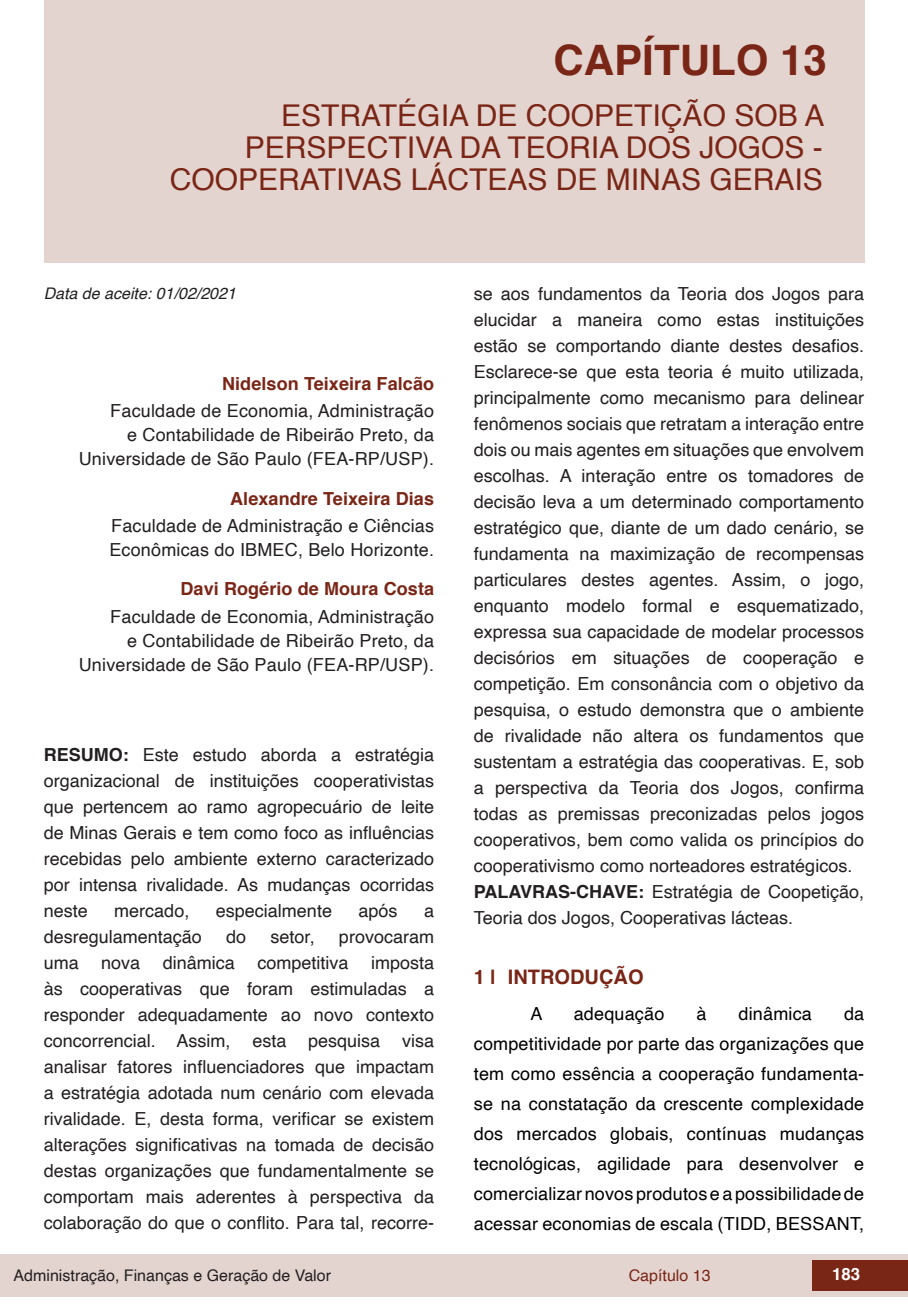
<style>
.page{position:relative;width:908px;height:1304px;background:#fff}
.page>*{position:absolute;margin:0;border:0;box-sizing:border-box;transform-origin:0 0}
.capítulos{font:700 42px "Helvetica";color:#7a2616}
.nome_artigos{font:30px/32px "Helvetica";color:#7a2616;text-align:right}
.t1{font:700 20px "Helvetica";color:#7a2616}
.Resumos_e_PC_TXT{font:18px/26px "Helvetica";color:#231f20;text-align:justify}
.txt{font:18px/30px "Helvetica";letter-spacing:.01em;color:#000;text-align:justify}
.info_autores{font:18px/24px "Helvetica";letter-spacing:.01em;color:#231f20;text-align:right}
.nome_autores{font:700 18px "Helvetica";letter-spacing:.005em;color:#7a2616}
.t2{font:700 16.8px "Helvetica";color:#fff}
.t3{font:16px "Helvetica";color:#231f20}
.t4{font:italic 16px "Helvetica";color:#231f20}
.t5{font:16px "Helvetica";color:#7a2616}
.s1{font-weight:700}
</style>
<div class="page">
<div style="left:0;top:1254px;width:906px;height:43px;background:#e4d4d0"></div>
<div style="left:812px;top:1261px;width:95px;height:30px;background:#7a2616"></div>
<div style="left:44px;top:0;width:819px;height:263px;background:#e4d4d0"></div>
<p class="capítulos" style="left:553px;top:26px;width:275px">CAPÍTULO 13</p>
<p class="nome_artigos" style="left:170px;top:101px;width:656px">ESTRATÉGIA DE COOPETIÇÃO SOB A<br>PERSPECTIVA DA TEORIA DOS JOGOS -<br>COOPERATIVAS LÁCTEAS DE MINAS GERAIS</p>
<p class="t4" style="left:44px;top:280px;width:194px">Data de aceite: 01/02/2021</p>
<p class="nome_autores" style="left:222px;top:369px;width:213px">Nidelson Teixeira Falcão</p>
<p class="info_autores" style="left:79px;top:399px;width:356px">Faculdade de Economia, Administração<br>e Contabilidade de Ribeirão Preto, da<br>Universidade de São Paulo (FEA-RP/USP).</p>
<p class="nome_autores" style="left:230px;top:484px;width:205px">Alexandre Teixeira Dias</p>
<p class="info_autores" style="left:109px;top:514px;width:326px;text-align:left">Faculdade de Administração e Ciências<br>Econômicas do IBMEC, Belo Horizonte.</p>
<p class="nome_autores" style="left:180px;top:574px;width:255px">Davi Rogério de Moura Costa</p>
<p class="info_autores" style="left:79px;top:605px;width:356px">Faculdade de Economia, Administração<br>e Contabilidade de Ribeirão Preto, da<br>Universidade de São Paulo (FEA-RP/USP).</p>
<p class="Resumos_e_PC_TXT" style="left:44px;top:742px;width:392px"><span class="s1">RESUMO:</span> Este estudo aborda a estratégia organizacional de instituições cooperativistas que pertencem ao ramo agropecuário de leite de Minas Gerais e tem como foco as influências recebidas pelo ambiente externo caracterizado por intensa rivalidade. As mudanças ocorridas neste</p>
<p class="Resumos_e_PC_TXT" style="left:114px;top:898px;width:77px">mercado,</p>
<p class="Resumos_e_PC_TXT" style="left:216px;top:898px;width:118px">especialmente</p>
<p class="Resumos_e_PC_TXT" style="left:358px;top:898px;width:41px">após</p>
<p class="Resumos_e_PC_TXT" style="left:424px;top:898px;width:12px">a</p>
<p class="Resumos_e_PC_TXT" style="left:44px;top:924px;width:160px">desregulamentação</p>
<p class="Resumos_e_PC_TXT" style="left:226px;top:924px;width:22px">do</p>
<p class="Resumos_e_PC_TXT" style="left:270px;top:924px;width:46px">setor,</p>
<p class="Resumos_e_PC_TXT" style="left:44px;top:924px;width:392px;text-indent:295px">provocaram uma nova dinâmica competitiva imposta às cooperativas que foram estimuladas a responder adequadamente ao novo contexto concorrencial. Assim, esta pesquisa visa analisar fatores influenciadores que impactam a estratégia adotada num cenário com elevada rivalidade. E, desta forma, verificar se existem alterações significativas na tomada de decisão destas organizações que fundamentalmente se comportam mais aderentes à perspectiva da colaboração do que o conflito. Para tal, recorre-</p>
<p class="Resumos_e_PC_TXT" style="left:473px;top:281px;width:392px">se aos fundamentos da Teoria dos Jogos para elucidar a maneira como estas instituições estão se comportando diante destes desafios.<br>Esclarece-se que esta teoria é muito utilizada, principalmente como mecanismo para delinear fenômenos sociais que retratam a interação entre dois ou mais agentes em situações que envolvem escolhas. A interação entre os tomadores de decisão leva a um determinado comportamento estratégico que, diante de um dado cenário, se fundamenta na maximização de recompensas particulares destes agentes. Assim, o jogo, enquanto modelo formal e esquematizado, expressa sua capacidade de modelar processos decisórios em situações de cooperação e competição. Em consonância com o objetivo da pesquisa, o estudo demonstra que o ambiente de rivalidade não altera os fundamentos que sustentam a estratégia das cooperativas. E, sob a perspectiva da Teoria dos Jogos, confirma todas as premissas preconizadas pelos jogos cooperativos, bem como valida os princípios do cooperativismo como norteadores estratégicos.</p>
<p class="Resumos_e_PC_TXT" style="left:473px;top:879px;width:392px"><span class="s1">PALAVRAS-CHAVE:</span> Estratégia de Coopetição,<br>Teoria dos Jogos, Cooperativas lácteas.</p>
<p class="t1" style="left:473px;top:961px;width:171px">1 | INTRODUÇÃO</p>
<p class="txt" style="left:530px;top:999px;width:14px">A</p>
<p class="txt" style="left:573px;top:999px;width:92px">adequação</p>
<p class="txt" style="left:696px;top:999px;width:12px">à</p>
<p class="txt" style="left:738px;top:999px;width:75px">dinâmica</p>
<p class="txt" style="left:473px;top:999px;width:392px;text-indent:370px">da competitividade por parte das organizações que tem como essência a cooperação fundamenta&shy;se na constatação da crescente complexidade dos mercados globais, contínuas mudanças tecnológicas, agilidade para desenvolver e comercializar novos produtos e a possibilidade de acessar economias de escala (TIDD, BESSANT,</p>
<p class="t3" style="left:14px;top:1263px;width:319px">Administração, Finanças e Geração de Valor</p>
<p class="t5" style="left:628px;top:1263px;width:83px">Capítulo 13</p>
<p class="t2" style="left:831px;top:1261px;width:30px">183</p>
</div>
